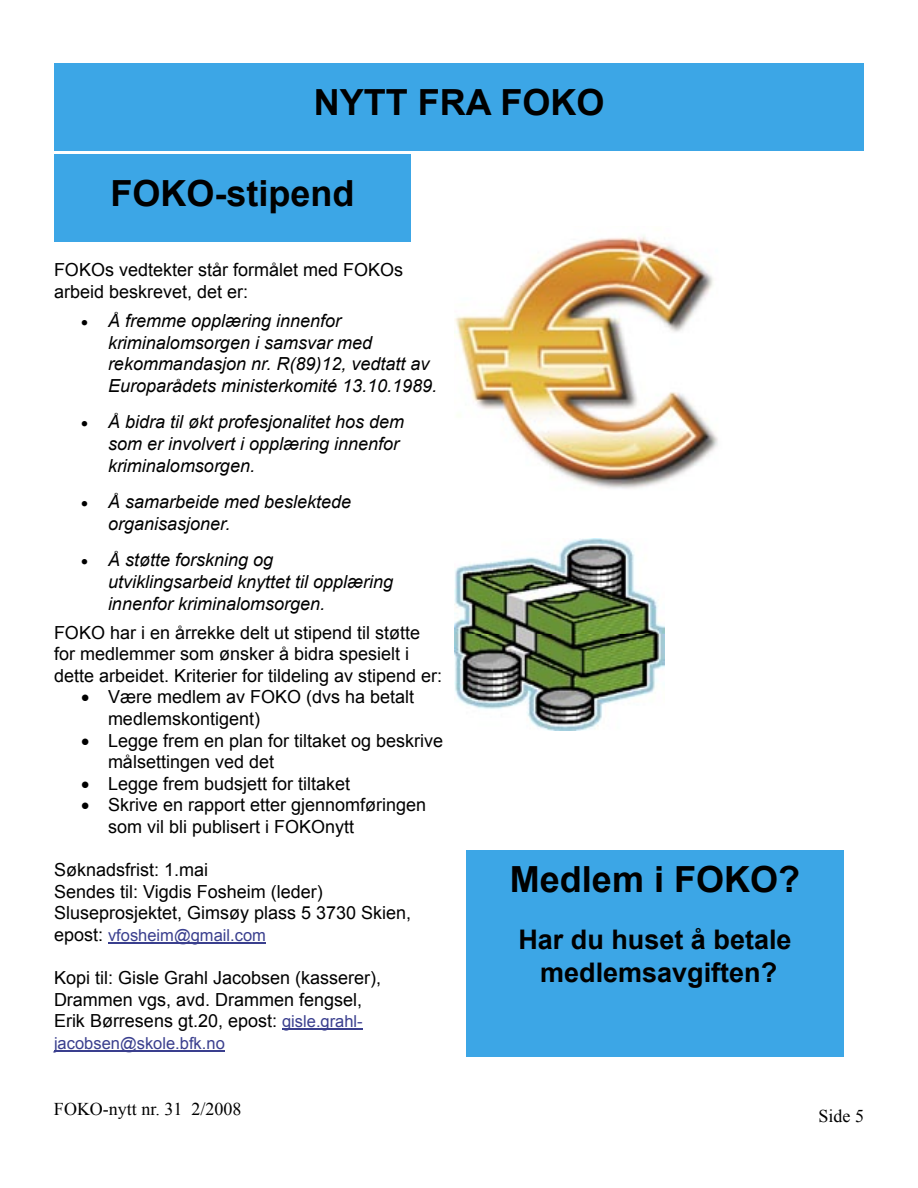
<style>
.page{position:relative;width:918px;height:1188px;background:#fff}
.page>*{position:absolute;margin:0;border:0;box-sizing:border-box;transform-origin:0 0}
.t1{font:700 36px "Arial";color:#000}
.t2{font:700 27px/32.4px "Arial";color:#000;text-align:center}
.t3{font:18px/21.6px "Arial";color:#000}
.t4{font:italic 18px/21.6px "Arial";color:#000}
.t5{font:18px "Times New Roman";color:#000}
.t6{font:16.5px "Arial";color:#3a3f8e}
.s1{font-size:18px;color:#000}
.s2{font-size:16.5px;color:#3a3f8e}
</style>
<div class="page">
<div style="left:54px;top:63px;width:810px;height:88px;background:#3ca6e6"></div>
<hr style="left:108px;top:942px;width:158px;height:1px;background:#3a3f8e">
<hr style="left:282px;top:1029px;width:81px;height:1px;background:#3a3f8e">
<hr style="left:54px;top:1050px;width:171px;height:1px;background:#3a3f8e">
<div style="left:54px;top:154px;width:357px;height:89px;background:#3ca6e6"></div>
<img style="left:455px;top:236px;width:263px;height:253px">
<img style="left:455px;top:538px;width:209px;height:193px">
<div style="left:466px;top:850px;width:378px;height:208px;background:#3ca6e6"></div>
<h1 class="t1" style="left:314px;top:78px;width:292px">NYTT FRA FOKO</h1>
<h1 class="t1" style="left:111px;top:170px;width:246px">FOKO-stipend</h1>
<p class="t3" style="left:54px;top:259px;width:351px">FOKOs vedtekter står formålet med FOKOs arbeid beskrevet, det er:</p>
<p class="t4" style="left:108px;top:310px;width:331px;text-indent:-27px">• Å fremme opplæring innenfor kriminalomsorgen i samsvar med rekommandasjon nr. R(89)12, vedtatt av Europarådets ministerkomité 13.10.1989.</p>
<p class="t4" style="left:108px;top:411px;width:298px;text-indent:-27px">• Å bidra til økt profesjonalitet hos dem som er involvert i opplæring innenfor kriminalomsorgen.</p>
<p class="t4" style="left:108px;top:491px;width:245px;text-indent:-27px">• Å samarbeide med beslektede organisasjoner.</p>
<p class="t4" style="left:108px;top:549px;width:287px;text-indent:-27px">• Å støtte forskning og utviklingsarbeid knyttet til opplæring innenfor kriminalomsorgen.</p>
<p class="t3" style="left:54px;top:622px;width:390px">FOKO har i en årrekke delt ut stipend til støtte for medlemmer som ønsker å bidra spesielt i dette arbeidet. Kriterier for tildeling av stipend er:</p>
<p class="t3" style="left:108px;top:686px;width:308px;text-indent:-27px">• Være medlem av FOKO (dvs ha betalt medlemskontigent)</p>
<p class="t3" style="left:108px;top:730px;width:337px;text-indent:-27px">• Legge frem en plan for tiltaket og beskrive målsettingen ved det</p>
<p class="t3" style="left:81px;top:773px;width:271px">• Legge frem budsjett for tiltaket</p>
<p class="t3" style="left:108px;top:794px;width:320px;text-indent:-27px">• Skrive en rapport etter gjennomføringen som vil bli publisert i FOKOnytt</p>
<p class="t3" style="left:54px;top:859px;width:359px">Søknadsfrist: 1.mai<br>Sendes til: Vigdis Fosheim (leder)<br>Sluseprosjektet, Gimsøy plass 5 3730 Skien,</p>
<p class="t6" style="left:54px;top:924px;width:213px"><span class="s1">epost:</span> vfosheim@gmail.com</p>
<p class="t3" style="left:54px;top:967px;width:329px">Kopi til: Gisle Grahl Jacobsen (kasserer),<br>Drammen vgs, avd. Drammen fengsel,<br>Erik Børresens gt.20, epost: <span class="s2">gisle.grahl-</span></p>
<p class="t6" style="left:54px;top:1032px;width:172px">jacobsen@skole.bfk.no</p>
<p class="t5" style="left:54px;top:1097px;width:189px">FOKO-nytt nr. 31 2/2008</p>
<h1 class="t1" style="left:510px;top:855px;width:292px">Medlem i FOKO?</h1>
<h2 class="t2" style="left:518px;top:925px;width:275px">Har du huset å betale medlemsavgiften?</h2>
<p class="t5" style="left:818px;top:1104px;width:47px">Side 5</p>
</div>
